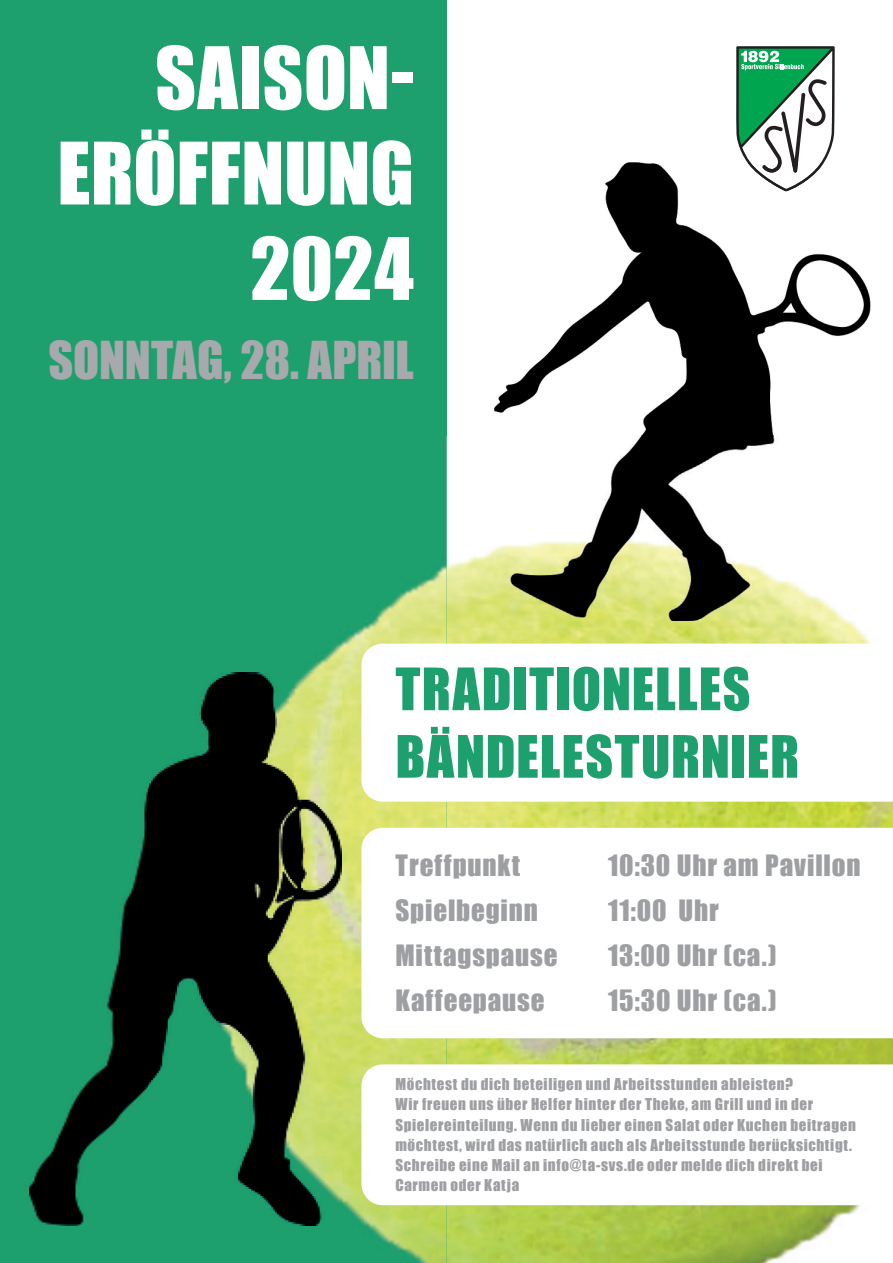
<style>
.page{position:relative;width:893px;height:1263px;background:#fff}
.page>*{position:absolute;margin:0;border:0;box-sizing:border-box;transform-origin:0 0}
.t1{font:79.5px/95.4px "Impact";letter-spacing:.005em;color:#fff;text-align:right}
.t2{font:54px/67.5px "Impact";letter-spacing:.025em;color:#1da06e}
.t3{font:48px "Impact";color:#a8a9ad}
.t4{font:27px "Impact";letter-spacing:.03em;color:#9d9fa2}
.t5{font:15px/20.2px "Impact";letter-spacing:.04em;color:#9d9fa2}
</style>
<div class="page">
<div style="left:0;top:0;width:446px;height:1263px;background:#1da06e"></div>
<img style="left:446px;top:436px;width:447px;height:827px">
<img style="left:230px;top:564px;width:216px;height:699px">
<svg style="left:361px;top:828px;width:532px;height:210px"></svg>
<svg style="left:361px;top:644px;width:532px;height:158px"></svg>
<svg style="left:361px;top:1064px;width:532px;height:141px"></svg>
<img style="left:30px;top:673px;width:311px;height:552px">
<img style="left:476px;top:162px;width:394px;height:459px">
<svg style="left:736px;top:46px;width:99px;height:145px"></svg>
<h1 class="t1" style="left:57px;top:28px;width:358px">SAISON-<br>ERÖFFNUNG<br>2024</h1>
<h3 class="t3" style="left:48px;top:323px;width:367px">SONNTAG, 28. APRIL</h3>
<h2 class="t2" style="left:395px;top:654px;width:405px">TRADITIONELLES<br>BÄNDELESTURNIER</h2>
<h3 class="t4" style="left:395px;top:845px;width:126px">Treffpunkt</h3>
<h3 class="t4" style="left:608px;top:845px;width:254px">10:30 Uhr am Pavillon</h3>
<h3 class="t4" style="left:395px;top:890px;width:144px">Spielbeginn</h3>
<h3 class="t4" style="left:608px;top:890px;width:112px">11:00 Uhr</h3>
<h3 class="t4" style="left:395px;top:935px;width:164px">Mittagspause</h3>
<h3 class="t4" style="left:608px;top:935px;width:170px">13:00 Uhr (ca.)</h3>
<h3 class="t4" style="left:395px;top:980px;width:151px">Kaffeepause</h3>
<h3 class="t4" style="left:608px;top:980px;width:170px">15:30 Uhr (ca.)</h3>
<p class="t5" style="left:395px;top:1074px;width:462px">Möchtest du dich beteiligen und Arbeitsstunden ableisten?<br>Wir freuen uns über Helfer hinter der Theke, am Grill und in der Spielereinteilung. Wenn du lieber einen Salat oder Kuchen beitragen möchtest, wird das natürlich auch als Arbeitsstunde berücksichtigt.<br>Schreibe eine Mail an info@ta-svs.de oder melde dich direkt bei Carmen oder Katja</p>
</div>
